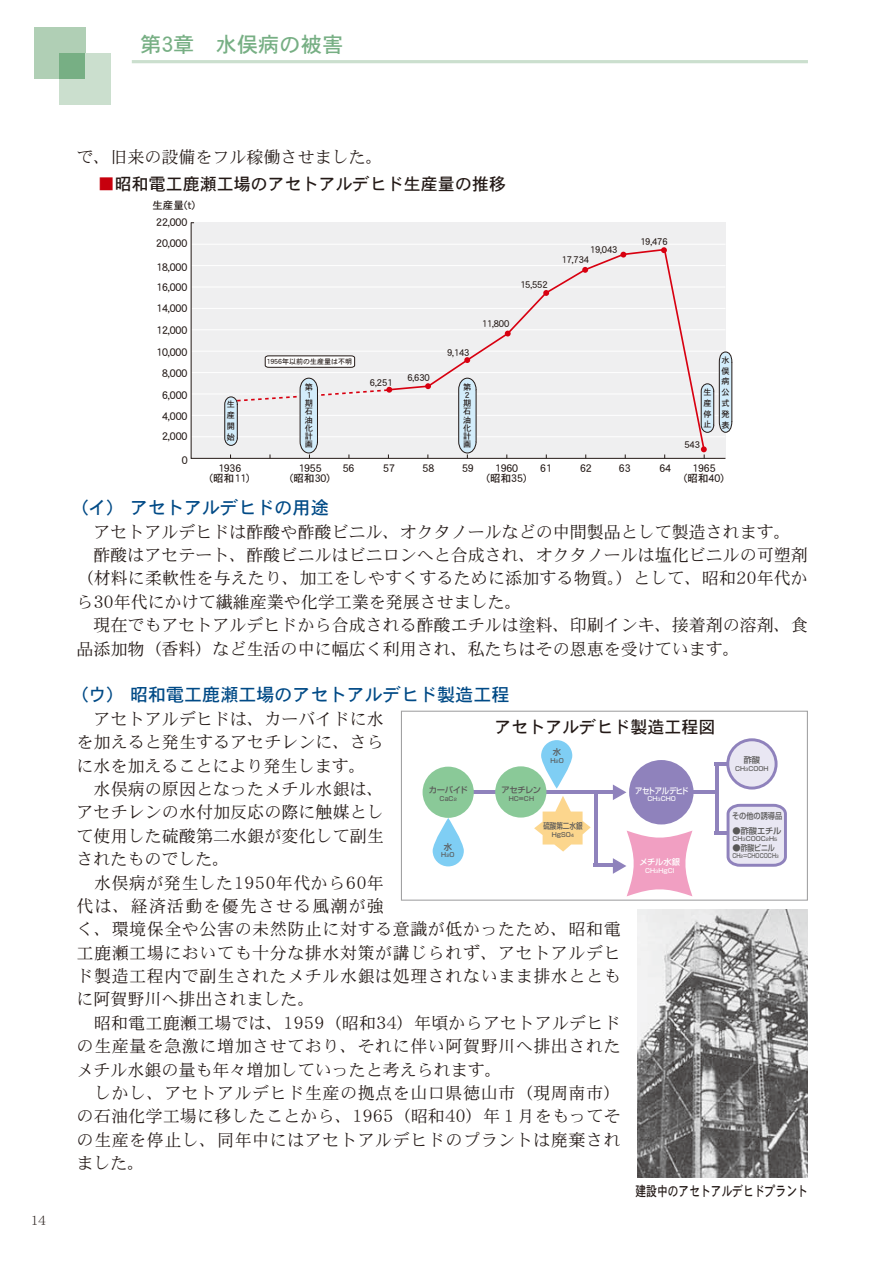
<style>
.page{position:relative;width:893px;height:1263px;background:#fff}
.page>*{position:absolute;margin:0;border:0;box-sizing:border-box;transform-origin:0 0}
.t1{font:21.3px "DFHS Gothic W5 WINP RKSJ H";color:#77af84}
.t2{font:18px "DFHS Gothic W5 WINP RKSJ H";color:#004a86}
.t3{font:16.95px/23.4px "DFHS Mincho W3 WINP RKSJ H";letter-spacing:.025em;color:#231916}
.t4{font:16.95px/23.4px "DFHS Mincho W3 WINP RKSJ H";letter-spacing:.005em;color:#231916}
.t5{font:16.95px "DFHS Gothic W5 WINP RKSJ H";color:#231916}
.t6{font:13.8px "DFHS Gothic W5 WINP RKSJ H";color:#231916;scale:.78 1}
.t7{font:12.75px "DFHS Mincho W3 WINP RKSJ H";color:#231916}
.t8{font:10.5px/21.9px "DFHS Gothic W5 WINP RKSJ H";color:#231916;text-align:center}
.t9{font:9.3px "DFHS Gothic W5 WINP RKSJ H";color:#231916}
.t10{font:8.25px/8.2px "DFHS Gothic W5 WINP RKSJ H";color:#231916;text-align:justify}
.t11{font:500 8.25px "Shin Go Pro";letter-spacing:-.005em;color:#595857}
.t12{font:500 8.25px "Shin Go Pro";letter-spacing:-.055em;color:#fff;scale:.88 1}
.t13{font:500 8.25px "Shin Go Pro";letter-spacing:-.005em;color:#595857;scale:.87 1}
.t14{font:500 8.25px "Shin Go Pro";letter-spacing:-.005em;color:#595857;scale:.79 1}
.t15{font:500 8.25px "Shin Go Pro";letter-spacing:-.035em;color:#fff}
.t16{font:7.05px "DFHS Gothic W5 WINP RKSJ H";color:#231916}
.t17{font:500 6.15px "Shin Go Pro";color:#595857}
.t18{font:500 6.15px "Shin Go Pro";color:#fff}
.t19{font:500 6.15px "Shin Go Pro";color:#595857;scale:.81 1}
.s1{color:#c7000d}
.s2{font-size:4.2px}
.s3{font-size:4.05px}
</style>
<div class="page">
<hr style="left:132px;top:60px;width:676px;height:3px;background:#cbdfce">
<div style="left:34px;top:28px;width:51px;height:51px;background:#b0cfb5"></div>
<div style="left:60px;top:53px;width:51px;height:51px;background:#cbdfce"></div>
<div style="left:60px;top:53px;width:25px;height:26px;background:#77af84"></div>
<img style="left:638px;top:909px;width:170px;height:269px">
<div style="left:191px;top:222px;width:535px;height:237px;background:#efeff0"></div>
<div style="left:387px;top:248px;width:319px;height:203px;background:#efeff0"></div>
<svg style="left:661px;top:247px;width:6px;height:6px"></svg>
<svg style="left:620px;top:252px;width:6px;height:6px"></svg>
<svg style="left:582px;top:267px;width:6px;height:6px"></svg>
<svg style="left:543px;top:290px;width:6px;height:6px"></svg>
<svg style="left:505px;top:331px;width:6px;height:5px"></svg>
<svg style="left:425px;top:383px;width:6px;height:6px"></svg>
<svg style="left:464px;top:357px;width:6px;height:6px"></svg>
<svg style="left:701px;top:446px;width:6px;height:12px"></svg>
<svg style="left:265px;top:355px;width:90px;height:13px"></svg>
<svg style="left:458px;top:378px;width:18px;height:80px"></svg>
<svg style="left:224px;top:378px;width:168px;height:80px"></svg>
<svg style="left:701px;top:352px;width:31px;height:81px"></svg>
<hr style="left:470px;top:790px;width:151px;height:4px;background:#8f82bc">
<hr style="left:594px;top:863px;width:27px;height:4px;background:#8f82bc">
<svg style="left:613px;top:784px;width:13px;height:16px"></svg>
<div style="left:424px;top:768px;width:48px;height:48px;background:#8ac998;border-radius:50%"></div>
<div style="left:423px;top:767px;width:51px;height:51px;border:3px solid #8ac998;border-radius:50%"></div>
<div style="left:497px;top:768px;width:48px;height:48px;background:#8ac998;border-radius:50%"></div>
<div style="left:495px;top:766px;width:51px;height:51px;border:3px solid #8ac998;border-radius:50%"></div>
<div style="left:631px;top:761px;width:61px;height:62px;background:#8f82bc;border-radius:50%"></div>
<div style="left:629px;top:760px;width:65px;height:64px;border:3px solid #8f82bc;border-radius:50%"></div>
<svg style="left:433px;top:818px;width:31px;height:48px"></svg>
<svg style="left:534px;top:796px;width:57px;height:55px"></svg>
<div style="left:629px;top:833px;width:61px;height:61px;background:#f19fc2"></div>
<div style="left:627px;top:831px;width:65px;height:64px;border:3px solid #f19fc2"></div>
<svg style="left:541px;top:740px;width:31px;height:49px"></svg>
<hr style="left:692px;top:790px;width:25px;height:4px;background:#8f82bc">
<hr style="left:715px;top:762px;width:21px;height:4px;background:#8f82bc">
<hr style="left:715px;top:831px;width:21px;height:4px;background:#8f82bc">
<svg style="left:726px;top:803px;width:61px;height:64px;background:#dbd7ea"></svg>
<hr style="left:715px;top:762px;width:3px;height:73px;background:#8f82bc">
<hr style="left:594px;top:790px;width:3px;height:77px;background:#8f82bc">
<div style="left:728px;top:740px;width:48px;height:48px;background:#e9e7f3;border-radius:50%"></div>
<div style="left:726px;top:738px;width:51px;height:51px;border:3px solid #8f82bc;border-radius:50%"></div>
<svg style="left:613px;top:858px;width:13px;height:16px"></svg>
<div style="left:401px;top:711px;width:407px;height:190px;border:1px solid #a0a0a1"></div>
<p class="t1" style="left:140px;top:34px;width:205px">第3章　水俣病の被害</p>
<p class="t7" style="left:31px;top:1214px;width:17px">14</p>
<p class="t4" style="left:77px;top:146px;width:308px">で、旧来の設備をフル稼働させました。</p>
<p class="t5" style="left:98px;top:176px;width:410px"><span class="s1">■</span>昭和電工鹿瀬工場のアセトアルデヒド生産量の推移</p>
<p class="t8" style="left:152px;top:195px;width:44px">生産量(t)</p>
<p class="t8" style="left:156px;top:212px;width:32px">22,000</p>
<p class="t8" style="left:156px;top:233px;width:32px">20,000</p>
<p class="t8" style="left:156px;top:256px;width:32px">18,000</p>
<p class="t8" style="left:156px;top:277px;width:32px">16,000</p>
<p class="t8" style="left:156px;top:297px;width:32px">14,000</p>
<p class="t8" style="left:156px;top:319px;width:32px">12,000</p>
<p class="t8" style="left:156px;top:341px;width:33px">10,000<br>8,000</p>
<p class="t8" style="left:162px;top:385px;width:27px">6,000</p>
<p class="t8" style="left:162px;top:405px;width:27px">4,000</p>
<p class="t8" style="left:162px;top:426px;width:27px">2,000</p>
<p class="t8" style="left:182px;top:449px;width:7px">0</p>
<p class="t10" style="left:227px;top:399px;width:10px;line-height:10.8px">生産開始</p>
<p class="t16" style="left:267px;top:358px;width:87px">1956年以前の生産量は不明</p>
<p class="t10" style="left:305px;top:383px;width:10px;text-align:left">第<br>１期石油化計画</p>
<p class="t9" style="left:370px;top:378px;width:24px">6,251</p>
<p class="t9" style="left:407px;top:373px;width:24px">6,630</p>
<p class="t9" style="left:520px;top:280px;width:29px">15,552</p>
<p class="t9" style="left:590px;top:245px;width:29px">19,043</p>
<p class="t9" style="left:562px;top:255px;width:29px">17,734</p>
<p class="t9" style="left:640px;top:237px;width:29px">19,476</p>
<p class="t9" style="left:447px;top:348px;width:24px">9,143</p>
<p class="t9" style="left:482px;top:319px;width:29px">11,800</p>
<p class="t10" style="left:463px;top:383px;width:10px;text-align:left">第<br>２期石油化計画</p>
<p class="t10" style="left:703px;top:387px;width:9px;line-height:10.8px">生産停止</p>
<p class="t9" style="left:684px;top:440px;width:17px">543</p>
<p class="t10" style="left:721px;top:355px;width:9px;line-height:10.8px">水俣病公式発表</p>
<p class="t8" style="left:218px;top:457px;width:25px">1936</p>
<p class="t8" style="left:298px;top:457px;width:25px">1955</p>
<p class="t8" style="left:343px;top:457px;width:13px">56</p>
<p class="t8" style="left:383px;top:457px;width:13px">57</p>
<p class="t8" style="left:423px;top:457px;width:13px">58</p>
<p class="t8" style="left:462px;top:457px;width:13px">59</p>
<p class="t8" style="left:495px;top:457px;width:25px">1960</p>
<p class="t8" style="left:580px;top:457px;width:13px">62</p>
<p class="t8" style="left:619px;top:457px;width:13px">63</p>
<p class="t8" style="left:692px;top:457px;width:25px">1965</p>
<p class="t8" style="left:540px;top:457px;width:13px">61</p>
<p class="t8" style="left:659px;top:457px;width:13px">64</p>
<p class="t8" style="left:203px;top:468px;width:55px">（昭和11）</p>
<p class="t8" style="left:283px;top:468px;width:55px">（昭和30）</p>
<p class="t8" style="left:480px;top:468px;width:55px">（昭和35）</p>
<p class="t8" style="left:677px;top:468px;width:55px">（昭和40）</p>
<p class="t2" style="left:82px;top:499px;width:248px">(イ) アセトアルデヒドの用途</p>
<p class="t4" style="left:77px;top:520px;width:733px">　アセトアルデヒドは酢酸や酢酸ビニル、オクタノールなどの中間製品として製造されます。　酢酸はアセテート、酢酸ビニルはビニロンへと合成され、オクタノールは塩化ビニルの可塑剤（材料に柔軟性を与えたり、加工をしやすくするために添加する物質。）として、昭和20年代から30年代にかけて繊維産業や化学工業を発展させました。<br>　現在でもアセトアルデヒドから合成される酢酸エチルは塗料、印刷インキ、接着剤の溶剤、食品添加物（香料）など生活の中に幅広く利用され、私たちはその恩恵を受けています。</p>
<p class="t2" style="left:82px;top:686px;width:429px">(ウ) 昭和電工鹿瀬工場のアセトアルデヒド製造工程</p>
<p class="t3" style="left:77px;top:707px;width:546px">　アセトアルデヒドは、カーバイドに水<br>を加えると発生するアセチレンに、さら<br>に水を加えることにより発生します。<br>　水俣病の原因となったメチル水銀は、<br>アセチレンの水付加反応の際に触媒とし<br>て使用した硫酸第二水銀が変化して副生<br>されたものでした。　<br>　水俣病が発生した1950年代から60年<br>代は、経済活動を優先させる風潮が強<br>く、環境保全や公害の未然防止に対する意識が低かったため、昭和電工鹿瀬工場においても十分な排水対策が講じられず、アセトアルデヒド製造工程内で副生されたメチル水銀は処理されないまま排水とともに阿賀野川へ排出されました。<br>　昭和電工鹿瀬工場では、1959（昭和34）年頃からアセトアルデヒドの生産量を急激に増加させており、それに伴い阿賀野川へ排出されたメチル水銀の量も年々増加していったと考えられます。<br>　しかし、アセトアルデヒド生産の拠点を山口県徳山市（現周南市）の石油化学工場に移したことから、1965（昭和40）年１月をもってその生産を停止し、同年中にはアセトアルデヒドのプラントは廃棄されました。</p>
<p class="t5" style="left:494px;top:718px;width:223px">アセトアルデヒド製造工程図</p>
<p class="t11" style="left:553px;top:745px;width:10px">水</p>
<p class="t17" style="left:550px;top:755px;width:15px">H<span class="s2">2</span>O</p>
<p class="t11" style="left:744px;top:753px;width:18px">酢酸</p>
<p class="t17" style="left:735px;top:763px;width:35px">CH<span class="s2">3</span>COOH</p>
<p class="t11" style="left:429px;top:783px;width:40px">カーバイド</p>
<p class="t17" style="left:440px;top:793px;width:19px">CaC<span class="s2">2</span></p>
<p class="t12" style="left:635px;top:784px;width:62px">アセトアルデヒド</p>
<p class="t18" style="left:647px;top:794px;width:30px">CH<span class="s2">3</span>CHO</p>
<p class="t11" style="left:502px;top:783px;width:41px">アセチレン</p>
<p class="t17" style="left:509px;top:793px;width:27px">HC≡CH</p>
<p class="t13" style="left:732px;top:809px;width:59px">その他の誘導品</p>
<p class="t14" style="left:543px;top:819px;width:51px">硫酸第二水銀</p>
<p class="t17" style="left:552px;top:829px;width:24px">HgSO<span class="s2">4</span></p>
<p class="t11" style="left:732px;top:824px;width:51px">●酢酸エチル</p>
<p class="t17" style="left:732px;top:834px;width:46px">CH<span class="s2">3</span>COOC<span class="s2">2</span>H<span class="s2">5</span></p>
<p class="t11" style="left:732px;top:841px;width:44px">●酢酸ビニル</p>
<p class="t19" style="left:732px;top:851px;width:59px">CH<span class="s2">2</span>＝CHOCOCH<span class="s2">3</span></p>
<p class="t11" style="left:444px;top:840px;width:10px">水</p>
<p class="t17" style="left:441px;top:850px;width:15px">H<span class="s2">2</span>O</p>
<p class="t15" style="left:639px;top:855px;width:42px">メチル水銀</p>
<p class="t18" style="left:645px;top:865px;width:31px">CH<span class="s3">3</span>HgCl</p>
<p class="t6" style="left:635px;top:1184px;width:223px">建設中のアセトアルデヒドプラント</p>
</div>
